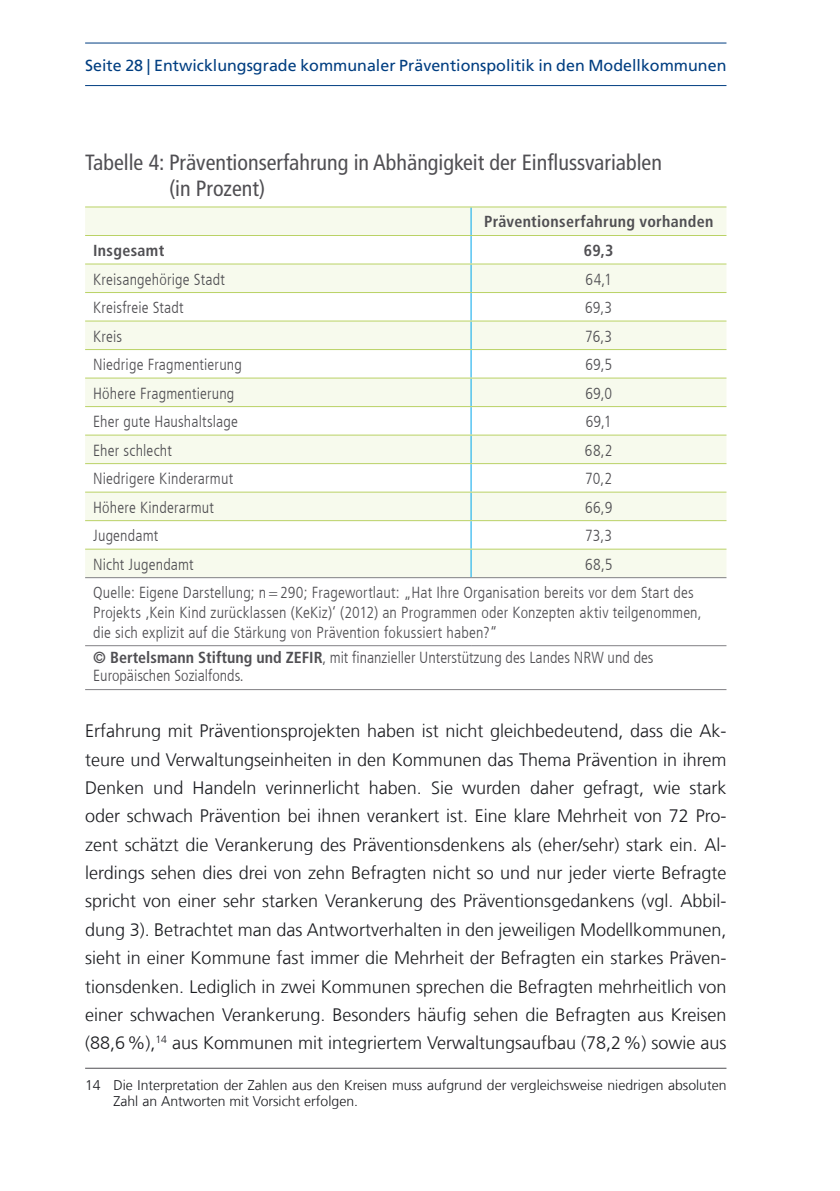
<style>
.page{position:relative;width:840px;height:1191px;background:#fff}
.page>*{position:absolute;margin:0;border:0;box-sizing:border-box;transform-origin:0 0}
.t1{font:condensed 22px/26px "Frutiger LT Com";color:#504f53}
.t2{font:300 18px/28.4px "Frutiger LT Com";color:#1b1c20;text-align:justify}
.t3{font:300 condensed 16px/28px "Frutiger LT Com";letter-spacing:.01em;color:#504f53}
.t4{font:16px "Frutiger LT Com";color:#003e81}
.t5{font:700 condensed 16px "Frutiger LT Com";letter-spacing:.02em;color:#504f53}
.t6{font:300 14px/16px "Frutiger LT Com";color:#1b1c20}
.s1{font-weight:700}
</style>
<div class="page">
<hr style="left:85px;top:85px;width:641px;height:1px;background:#003e81">
<hr style="left:85px;top:43px;width:641px;height:1px;background:#003e81">
<hr style="left:85px;top:689px;width:641px;height:1px;background:#818084">
<svg style="left:85px;top:207px;width:641px;height:370px;fill:#f7faed"></svg>
<svg style="left:470px;top:207px;width:1px;height:370px"></svg>
<hr style="left:85px;top:235px;width:386px;height:1px;background:#bad266">
<hr style="left:471px;top:235px;width:255px;height:1px;background:#bad266">
<hr style="left:85px;top:263px;width:386px;height:1px;background:#bad266">
<hr style="left:471px;top:263px;width:255px;height:1px;background:#bad266">
<hr style="left:85px;top:292px;width:386px;height:1px;background:#bad266">
<hr style="left:471px;top:292px;width:255px;height:1px;background:#bad266">
<hr style="left:85px;top:320px;width:386px;height:1px;background:#bad266">
<hr style="left:471px;top:320px;width:255px;height:1px;background:#bad266">
<hr style="left:85px;top:349px;width:386px;height:1px;background:#bad266">
<hr style="left:471px;top:349px;width:255px;height:1px;background:#bad266">
<hr style="left:85px;top:377px;width:386px;height:1px;background:#bad266">
<hr style="left:471px;top:377px;width:255px;height:1px;background:#bad266">
<hr style="left:85px;top:406px;width:386px;height:1px;background:#bad266">
<hr style="left:471px;top:406px;width:255px;height:1px;background:#bad266">
<hr style="left:85px;top:434px;width:386px;height:1px;background:#bad266">
<hr style="left:471px;top:434px;width:255px;height:1px;background:#bad266">
<hr style="left:85px;top:463px;width:386px;height:1px;background:#bad266">
<hr style="left:471px;top:463px;width:255px;height:1px;background:#bad266">
<hr style="left:85px;top:491px;width:386px;height:1px;background:#bad266">
<hr style="left:471px;top:491px;width:255px;height:1px;background:#bad266">
<hr style="left:85px;top:520px;width:386px;height:1px;background:#bad266">
<hr style="left:471px;top:520px;width:255px;height:1px;background:#bad266">
<hr style="left:85px;top:548px;width:386px;height:1px;background:#bad266">
<hr style="left:471px;top:548px;width:255px;height:1px;background:#bad266">
<hr style="left:85px;top:206px;width:386px;height:1px;background:#bad266">
<hr style="left:471px;top:206px;width:255px;height:1px;background:#bad266">
<hr style="left:85px;top:577px;width:386px;height:1px;background:#818084">
<hr style="left:471px;top:577px;width:255px;height:1px;background:#818084">
<hr style="left:85px;top:645px;width:386px;height:1px;background:#818084">
<hr style="left:471px;top:645px;width:255px;height:1px;background:#818084">
<hr style="left:85px;top:1067px;width:641px;height:1px;background:#504f53">
<p class="t4" style="left:85px;top:56px;width:642px">Seite 28 | Entwicklungsgrade kommunaler Präventionspolitik in den Modellkommunen</p>
<p class="t1" style="left:169px;top:149px;width:494px;text-indent:-84px">Tabelle 4: Präventionserfahrung in Abhängigkeit der Einflussvariablen (in Prozent)</p>
<p class="t5" style="left:484px;top:212px;width:231px">Präventionserfahrung vorhanden</p>
<p class="t5" style="left:93px;top:241px;width:73px">Insgesamt</p>
<p class="t5" style="left:583px;top:241px;width:31px">69,3</p>
<p class="t3" style="left:93px;top:265px;width:133px">Kreisangehörige Stadt</p>
<p class="t3" style="left:585px;top:265px;width:28px">64,1</p>
<p class="t3" style="left:93px;top:294px;width:92px">Kreisfreie Stadt</p>
<p class="t3" style="left:585px;top:294px;width:28px">69,3</p>
<p class="t3" style="left:93px;top:322px;width:30px">Kreis</p>
<p class="t3" style="left:585px;top:322px;width:28px">76,3</p>
<p class="t3" style="left:93px;top:351px;width:150px">Niedrige Fragmentierung</p>
<p class="t3" style="left:585px;top:351px;width:28px">69,5</p>
<p class="t3" style="left:93px;top:379px;width:143px">Höhere Fragmentierung</p>
<p class="t3" style="left:585px;top:379px;width:28px">69,0</p>
<p class="t3" style="left:93px;top:408px;width:146px">Eher gute Haushaltslage</p>
<p class="t3" style="left:585px;top:408px;width:27px">69,1</p>
<p class="t3" style="left:93px;top:436px;width:80px">Eher schlecht</p>
<p class="t3" style="left:584px;top:436px;width:29px">68,2</p>
<p class="t3" style="left:93px;top:465px;width:141px">Niedrigere Kinderarmut</p>
<p class="t3" style="left:585px;top:465px;width:28px">70,2</p>
<p class="t3" style="left:93px;top:493px;width:122px">Höhere Kinderarmut</p>
<p class="t3" style="left:584px;top:493px;width:29px">66,9</p>
<p class="t3" style="left:93px;top:522px;width:67px">Jugendamt</p>
<p class="t3" style="left:585px;top:522px;width:29px">73,3</p>
<p class="t3" style="left:93px;top:550px;width:102px">Nicht Jugendamt</p>
<p class="t3" style="left:93px;top:550px;width:602px;text-indent:491px">68,5<br>Quelle: Eigene Darstellung; n=290; Fragewortlaut: „Hat Ihre Organisation bereits vor dem Start des</p>
<p class="t3" style="left:93px;top:602px;width:609px;line-height:20px">Projekts ‚Kein Kind zurücklassen (KeKiz)‘ (2012) an Programmen oder Konzepten aktiv teilgenommen, die sich explizit auf die Stärkung von Prävention fokussiert haben?“</p>
<p class="t3" style="left:93px;top:648px;width:561px;line-height:18px"><span class="s1">© Bertelsmann Stiftung und ZEFIR</span>, mit finanzieller Unterstützung des Landes NRW und des<br>Europäischen Sozialfonds.</p>
<p class="t2" style="left:85px;top:717px;width:642px">Erfahrung mit Präventionsprojekten haben ist nicht gleichbedeutend, dass die Ak&shy;teure und Verwaltungseinheiten in den Kommunen das Thema Prävention in ihrem Denken und Handeln verinnerlicht haben. Sie wurden daher gefragt, wie stark oder schwach Prävention bei ihnen verankert ist. Eine klare Mehrheit von 72 Pro&shy;zent schätzt die Verankerung des Präventionsdenkens als (eher/sehr) stark ein. Al&shy;lerdings sehen dies drei von zehn Befragten nicht so und nur jeder vierte Befragte spricht von einer sehr starken Verankerung des Präventionsgedankens (vgl. Abbil&shy;dung 3). Betrachtet man das Antwortverhalten in den jeweiligen Modellkommunen, sieht in einer Kommune fast immer die Mehrheit der Befragten ein starkes Präven&shy;tionsdenken. Lediglich in zwei Kommunen sprechen die Befragten mehrheitlich von einer schwachen Verankerung. Besonders häufig sehen die Befragten aus Kreisen (88,6%),<sup>14</sup> aus Kommunen mit integriertem Verwaltungsaufbau (78,2%) sowie aus</p>
<p class="t6" style="left:113px;top:1077px;width:614px;text-indent:-28px">14 Die Interpretation der Zahlen aus den Kreisen muss aufgrund der vergleichsweise niedrigen absoluten<br>Zahl an Antworten mit Vorsicht erfolgen.</p>
</div>
